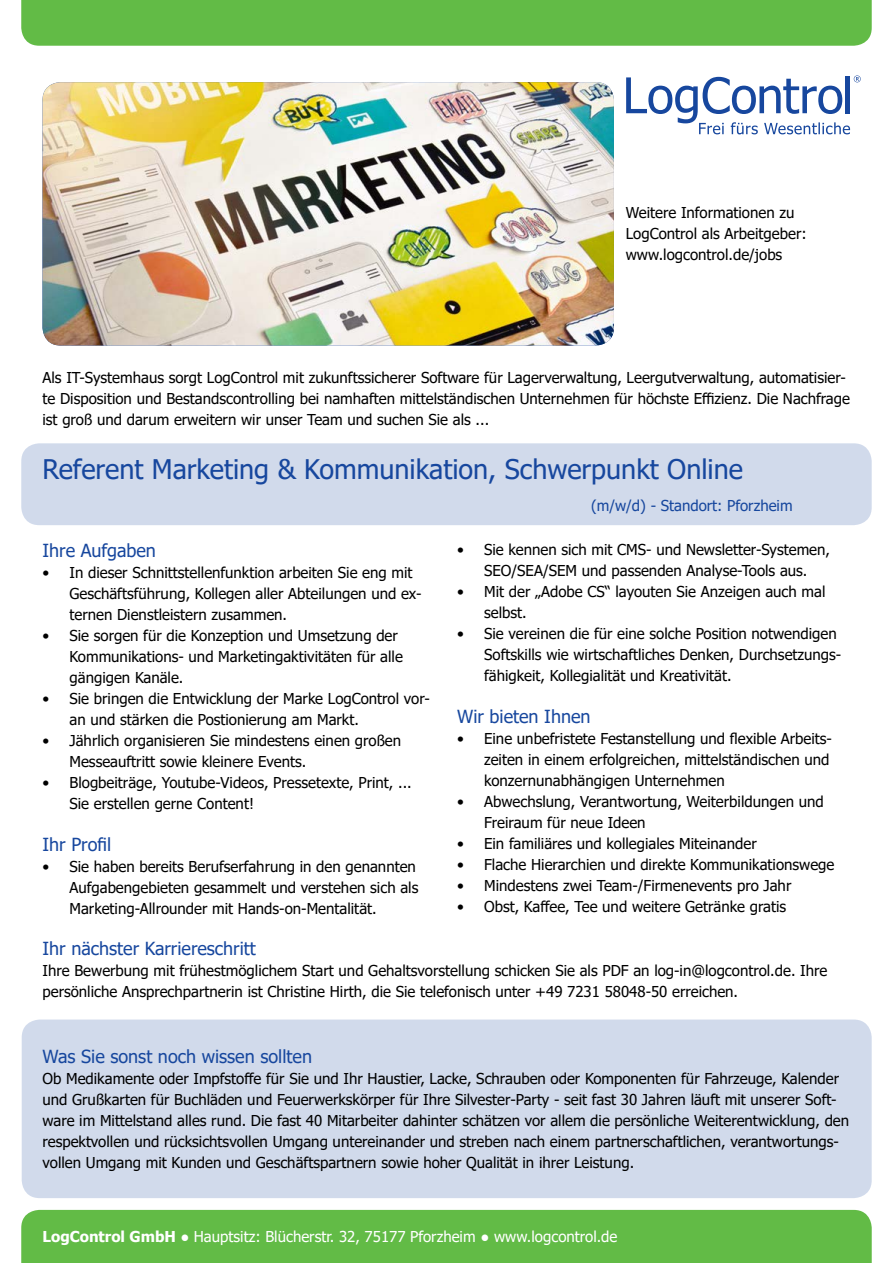
<style>
.page{position:relative;width:893px;height:1263px;background:#fff}
.page>*{position:absolute;margin:0;border:0;box-sizing:border-box;transform-origin:0 0}
.t1{font:27px "Tahoma";color:#17479e}
.t2{font:18px "Tahoma";color:#17479e}
.t3{font:15px/21px "Tahoma";color:#000}
.t4{font:15px "Tahoma";color:#fff}
.t5{font:15px "Tahoma";color:#17479e}
.s1{font-weight:700}
</style>
<div class="page">
<img style="left:43px;top:82px;width:571px;height:263px">
<svg style="left:626px;top:75px;width:235px;height:59px"></svg>
<div style="left:21px;top:443px;width:851px;height:82px;background:#d1daeb;border-radius:18px"></div>
<div style="left:21px;top:1210px;width:851px;height:53px;background:#62bb46"></div>
<div style="left:21px;top:0;width:851px;height:46px;background:#62bb46"></div>
<div style="left:22px;top:1019px;width:850px;height:179px;background:#d1daeb;border-radius:18px"></div>
<p class="t3" style="left:626px;top:203px;width:182px">Weitere Informationen zu<br>LogControl als Arbeitgeber: www.logcontrol.de/jobs</p>
<p class="t3" style="left:43px;top:367px;width:809px">Als IT-Systemhaus sorgt LogControl mit zukunftssicherer Software für Lagerverwaltung, Leergutverwaltung, automatisier&shy;te Disposition und Bestandscontrolling bei namhaften mittelständischen Unternehmen für höchste Effizienz. Die Nachfrage ist groß und darum erweitern wir unser Team und suchen Sie als ...</p>
<h1 class="t1" style="left:43px;top:451px;width:702px">Referent Marketing &amp; Kommunikation, Schwerpunkt Online</h1>
<p class="t5" style="left:591px;top:496px;width:203px">(m/w/d) - Standort: Pforzheim</p>
<p class="t2" style="left:43px;top:538px;width:115px">Ihre Aufgaben</p>
<p class="t3" style="left:70px;top:563px;width:353px;text-indent:-27px">• In dieser Schnittstellenfunktion arbeiten Sie eng mit<br>Geschäftsführung, Kollegen aller Abteilungen und ex&shy;ternen Dienstleistern zusammen.</p>
<p class="t3" style="left:70px;top:626px;width:335px;text-indent:-27px">• Sie sorgen für die Konzeption und Umsetzung der<br>Kommunikations- und Marketingaktivitäten für alle gängigen Kanäle.</p>
<p class="t3" style="left:70px;top:689px;width:362px;text-indent:-27px">• Sie bringen die Entwicklung der Marke LogControl vor&shy;an und stärken die Postionierung am Markt.</p>
<p class="t3" style="left:70px;top:731px;width:333px;text-indent:-27px">• Jährlich organisieren Sie mindestens einen großen<br>Messeauftritt sowie kleinere Events.</p>
<p class="t3" style="left:70px;top:773px;width:344px;text-indent:-27px">• Blogbeiträge, Youtube-Videos, Pressetexte, Print, ...<br>Sie erstellen gerne Content!</p>
<p class="t2" style="left:43px;top:832px;width:70px">Ihr Profil</p>
<p class="t3" style="left:70px;top:857px;width:350px;text-indent:-27px">• Sie haben bereits Berufserfahrung in den genannten<br>Aufgabengebieten gesammelt und verstehen sich als<br>Marketing-Allrounder mit Hands-on-Mentalität.</p>
<p class="t3" style="left:457px;top:540px;width:374px;text-align:center">• Sie kennen sich mit CMS- und Newsletter-Systemen,<br>SEO/SEA/SEM und passenden Analyse-Tools aus.</p>
<p class="t3" style="left:484px;top:582px;width:343px;text-indent:-27px">• Mit der „Adobe CS“ layouten Sie Anzeigen auch mal selbst.</p>
<p class="t3" style="left:484px;top:624px;width:359px;text-indent:-27px">• Sie vereinen die für eine solche Position notwendigen<br>Softskills wie wirtschaftliches Denken, Durchsetzungs&shy;fähigkeit, Kollegialität und Kreativität.</p>
<p class="t2" style="left:457px;top:704px;width:135px">Wir bieten Ihnen</p>
<p class="t3" style="left:484px;top:729px;width:349px;text-indent:-27px">• Eine unbefristete Festanstellung und flexible Arbeits&shy;zeiten in einem erfolgreichen, mittelständischen und konzernunabhängigen Unternehmen</p>
<p class="t3" style="left:484px;top:792px;width:341px;text-indent:-27px">• Abwechslung, Verantwortung, Weiterbildungen und<br>Freiraum für neue Ideen</p>
<p class="t3" style="left:457px;top:834px;width:301px">• Ein familiäres und kollegiales Miteinander</p>
<p class="t3" style="left:457px;top:855px;width:379px">• Flache Hierarchien und direkte Kommunikationswege</p>
<p class="t3" style="left:457px;top:876px;width:336px">• Mindestens zwei Team-/Firmenevents pro Jahr</p>
<p class="t3" style="left:457px;top:897px;width:331px">• Obst, Kaffee, Tee und weitere Getränke gratis</p>
<p class="t2" style="left:43px;top:936px;width:215px">Ihr nächster Karriereschritt</p>
<p class="t3" style="left:43px;top:961px;width:786px">Ihre Bewerbung mit frühestmöglichem Start und Gehaltsvorstellung schicken Sie als PDF an log-in@logcontrol.de. Ihre persönliche Ansprechpartnerin ist Christine Hirth, die Sie telefonisch unter +49 7231 58048-50 erreichen.</p>
<p class="t2" style="left:43px;top:1045px;width:271px">Was Sie sonst noch wissen sollten</p>
<p class="t3" style="left:43px;top:1069px;width:808px">Ob Medikamente oder Impfstoffe für Sie und Ihr Haustier, Lacke, Schrauben oder Komponenten für Fahrzeuge, Kalender und Grußkarten für Buchläden und Feuerwerkskörper für Ihre Silvester-Party - seit fast 30 Jahren läuft mit unserer Soft&shy;ware im Mittelstand alles rund. Die fast 40 Mitarbeiter dahinter schätzen vor allem die persönliche Weiterentwicklung, den respektvollen und rücksichtsvollen Umgang untereinander und streben nach einem partnerschaftlichen, verantwortungs&shy;vollen Umgang mit Kunden und Geschäftspartnern sowie hoher Qualität in ihrer Leistung.</p>
<p class="t4" style="left:43px;top:1226px;width:576px"><span class="s1">LogControl GmbH ●</span> Hauptsitz: Blücherstr. 32, 75177 Pforzheim ● www.logcontrol.de</p>
</div>
